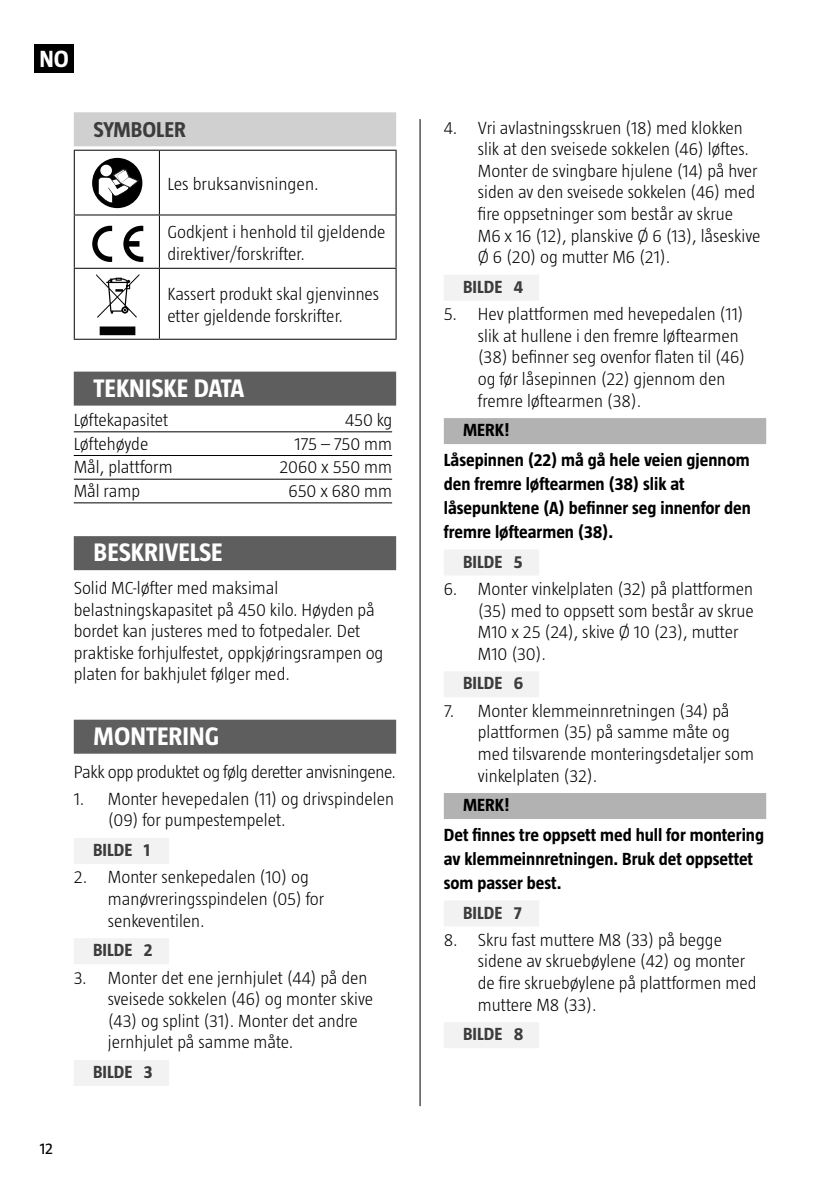
<style>
.page{position:relative;width:840px;height:1191px;background:#fff}
.page>*{position:absolute;margin:0;border:0;box-sizing:border-box;transform-origin:0 0}
.Rubrik{font:700 26px "Taz";color:#fff}
.t1{font:700 24px "Taz";color:#fff}
.Underrubrik{font:700 22px "Taz";color:#3c3c3c}
.Brödtext{font:300 18px/21.6px "Taz";color:#000}
.Brödtext__VARNING__OBS{font:700 18px/24px "Taz";color:#000}
.Enkel_tabell{font:300 18px "Taz";color:#000}
.t2{font:700 18px "Taz";color:#3c3c3c}
.Brödtext-2{font:300 18px "Taz";letter-spacing:-.02em;color:#000}
.OBS__NO{font:700 18px "Taz";color:#000}
.t3{font:16px "Taz";color:#000}
</style>
<div class="page">
<div style="left:35px;top:44px;width:39px;height:29px;background:#000"></div>
<hr style="left:419px;top:119px;width:1px;height:987px;background:#000">
<div style="left:443px;top:275px;width:96px;height:26px;background:#f2f2f2"></div>
<div style="left:443px;top:418px;width:322px;height:26px;background:#b2b2b2"></div>
<div style="left:443px;top:549px;width:96px;height:26px;background:#f2f2f2"></div>
<div style="left:443px;top:671px;width:96px;height:26px;background:#f2f2f2"></div>
<div style="left:443px;top:793px;width:322px;height:26px;background:#b2b2b2"></div>
<div style="left:443px;top:900px;width:96px;height:26px;background:#f2f2f2"></div>
<div style="left:443px;top:1022px;width:96px;height:26px;background:#f2f2f2"></div>
<div style="left:74px;top:112px;width:322px;height:34px;background:#d0d0d0"></div>
<div style="left:74px;top:371px;width:322px;height:34px;background:#5e5e5e"></div>
<hr style="left:74px;top:431px;width:318px;height:1px;background:#000">
<hr style="left:74px;top:455px;width:318px;height:1px;background:#000">
<hr style="left:74px;top:479px;width:318px;height:1px;background:#000">
<hr style="left:74px;top:502px;width:318px;height:1px;background:#000">
<div style="left:74px;top:536px;width:322px;height:34px;background:#5e5e5e"></div>
<div style="left:74px;top:719px;width:322px;height:34px;background:#5e5e5e"></div>
<div style="left:74px;top:838px;width:95px;height:26px;background:#f2f2f2"></div>
<div style="left:74px;top:938px;width:95px;height:26px;background:#f2f2f2"></div>
<div style="left:74px;top:1060px;width:95px;height:26px;background:#f2f2f2"></div>
<hr style="left:74px;top:150px;width:85px;height:1px;background:#000">
<hr style="left:159px;top:150px;width:237px;height:1px;background:#000">
<hr style="left:74px;top:151px;width:1px;height:63px;background:#000">
<hr style="left:159px;top:151px;width:1px;height:63px;background:#000">
<hr style="left:395px;top:151px;width:1px;height:63px;background:#000">
<hr style="left:74px;top:214px;width:85px;height:1px;background:#000">
<hr style="left:74px;top:215px;width:1px;height:53px;background:#000">
<hr style="left:159px;top:214px;width:237px;height:1px;background:#000">
<hr style="left:159px;top:215px;width:1px;height:53px;background:#000">
<hr style="left:395px;top:215px;width:1px;height:53px;background:#000">
<hr style="left:74px;top:268px;width:85px;height:1px;background:#000">
<hr style="left:74px;top:269px;width:1px;height:70px;background:#000">
<hr style="left:159px;top:268px;width:237px;height:1px;background:#000">
<hr style="left:159px;top:269px;width:1px;height:70px;background:#000">
<hr style="left:395px;top:269px;width:1px;height:70px;background:#000">
<hr style="left:74px;top:339px;width:85px;height:1px;background:#000">
<hr style="left:159px;top:339px;width:237px;height:1px;background:#000">
<div style="left:92px;top:158px;width:50px;height:50px;background:#000;border-radius:50%"></div>
<div style="left:100px;top:165px;width:12px;height:11px;background:#fff;border-radius:50%"></div>
<svg style="left:98px;top:169px;width:41px;height:34px"></svg>
<svg style="left:92px;top:226px;width:20px;height:36px"></svg>
<svg style="left:123px;top:226px;width:20px;height:36px"></svg>
<svg style="left:96px;top:274px;width:43px;height:61px"></svg>
<h2 class="t1" style="left:39px;top:45px;width:31px">NO</h2>
<p class="Underrubrik" style="left:94px;top:117px;width:94px">SYMBOLER</p>
<p class="Brödtext" style="left:167px;top:173px;width:153px">Les bruksanvisningen.</p>
<p class="Brödtext" style="left:167px;top:221px;width:219px">Godkjent i henhold til gjeldende direktiver/forskrifter.</p>
<p class="Brödtext" style="left:167px;top:283px;width:213px">Kassert produkt skal gjenvinnes etter gjeldende forskrifter.</p>
<p class="Rubrik" style="left:94px;top:373px;width:152px">TEKNISKE DATA</p>
<p class="Enkel_tabell" style="left:74px;top:410px;width:96px">Løftekapasitet</p>
<p class="Enkel_tabell" style="left:345px;top:410px;width:49px">450 kg</p>
<p class="Enkel_tabell" style="left:74px;top:433px;width:76px">Løftehøyde</p>
<p class="Enkel_tabell" style="left:294px;top:433px;width:99px">175 – 750 mm</p>
<p class="Enkel_tabell" style="left:74px;top:457px;width:100px">Mål, plattform</p>
<p class="Enkel_tabell" style="left:279px;top:457px;width:114px">2060 x 550 mm</p>
<p class="Enkel_tabell" style="left:74px;top:481px;width:68px">Mål ramp</p>
<p class="Enkel_tabell" style="left:288px;top:481px;width:105px">650 x 680 mm</p>
<p class="Rubrik" style="left:94px;top:537px;width:130px">BESKRIVELSE</p>
<p class="Brödtext" style="left:74px;top:577px;width:311px">Solid MC-løfter med maksimal belastningskapasitet på 450 kilo. Høyden på bordet kan justeres med to fotpedaler. Det praktiske forhjulfestet, oppkjøringsrampen og platen for bakhjulet følger med.</p>
<p class="Rubrik" style="left:94px;top:721px;width:127px">MONTERING</p>
<p class="Brödtext-2" style="left:74px;top:761px;width:324px">Pakk opp produktet og følg deretter anvisningene.</p>
<p class="Brödtext" style="left:108px;top:787px;width:287px;text-indent:-34px">1. Monter hevepedalen (11) og drivspindelen (09) for pumpestempelet.</p>
<p class="t2" style="left:93px;top:840px;width:59px">BILDE 1</p>
<p class="Brödtext" style="left:108px;top:866px;width:218px;text-indent:-34px">2. Monter senkepedalen (10) og manøvreringsspindelen (05) for senkeventilen.</p>
<p class="t2" style="left:93px;top:940px;width:61px">BILDE 2</p>
<p class="Brödtext" style="left:108px;top:966px;width:267px;text-indent:-34px">3. Monter det ene jernhjulet (44) på den sveisede sokkelen (46) og monter skive (43) og splint (31). Monter det andre jernhjulet på samme måte.</p>
<p class="t2" style="left:93px;top:1062px;width:61px">BILDE 3</p>
<p class="t3" style="left:40px;top:1139px;width:15px">12</p>
<p class="Brödtext" style="left:477px;top:116px;width:284px;text-indent:-34px">4. Vri avlastningsskruen (18) med klokken slik at den sveisede sokkelen (46) løftes.<br>Monter de svingbare hjulene (14) på hver siden av den sveisede sokkelen (46) med fire oppsetninger som består av skrue M6 x 16 (12), planskive Ø 6 (13), låseskive Ø 6 (20) og mutter M6 (21).</p>
<p class="t2" style="left:463px;top:277px;width:62px">BILDE 4</p>
<p class="Brödtext" style="left:477px;top:303px;width:269px;text-indent:-34px">5. Hev plattformen med hevepedalen (11) slik at hullene i den fremre løftearmen (38) befinner seg ovenfor flaten til (46) og før låsepinnen (22) gjennom den fremre løftearmen (38).</p>
<p class="OBS__NO" style="left:463px;top:420px;width:48px">MERK!</p>
<p class="Brödtext__VARNING__OBS" style="left:443px;top:447px;width:308px">Låsepinnen (22) må gå hele veien gjennom den fremre løftearmen (38) slik at låsepunktene (A) befinner seg innenfor den fremre løftearmen (38).</p>
<p class="t2" style="left:463px;top:551px;width:61px">BILDE 5</p>
<p class="Brödtext" style="left:477px;top:578px;width:277px;text-indent:-34px">6. Monter vinkelplaten (32) på plattformen (35) med to oppsett som består av skrue<br>M10 x 25 (24), skive Ø 10 (23), mutter<br>M10 (30).</p>
<p class="t2" style="left:463px;top:673px;width:62px">BILDE 6</p>
<p class="Brödtext" style="left:477px;top:699px;width:277px;text-indent:-34px">7. Monter klemmeinnretningen (34) på plattformen (35) på samme måte og med tilsvarende monteringsdetaljer som vinkelplaten (32).</p>
<p class="OBS__NO" style="left:463px;top:795px;width:48px">MERK!</p>
<p class="Brödtext__VARNING__OBS" style="left:443px;top:822px;width:321px">Det finnes tre oppsett med hull for montering av klemmeinnretningen. Bruk det oppsettet som passer best.</p>
<p class="t2" style="left:463px;top:902px;width:60px">BILDE 7</p>
<p class="Brödtext" style="left:477px;top:928px;width:280px;text-indent:-34px">8. Skru fast muttere M8 (33) på begge sidene av skruebøylene (42) og monter de fire skruebøylene på plattformen med muttere M8 (33).</p>
<p class="t2" style="left:463px;top:1024px;width:62px">BILDE 8</p>
</div>
